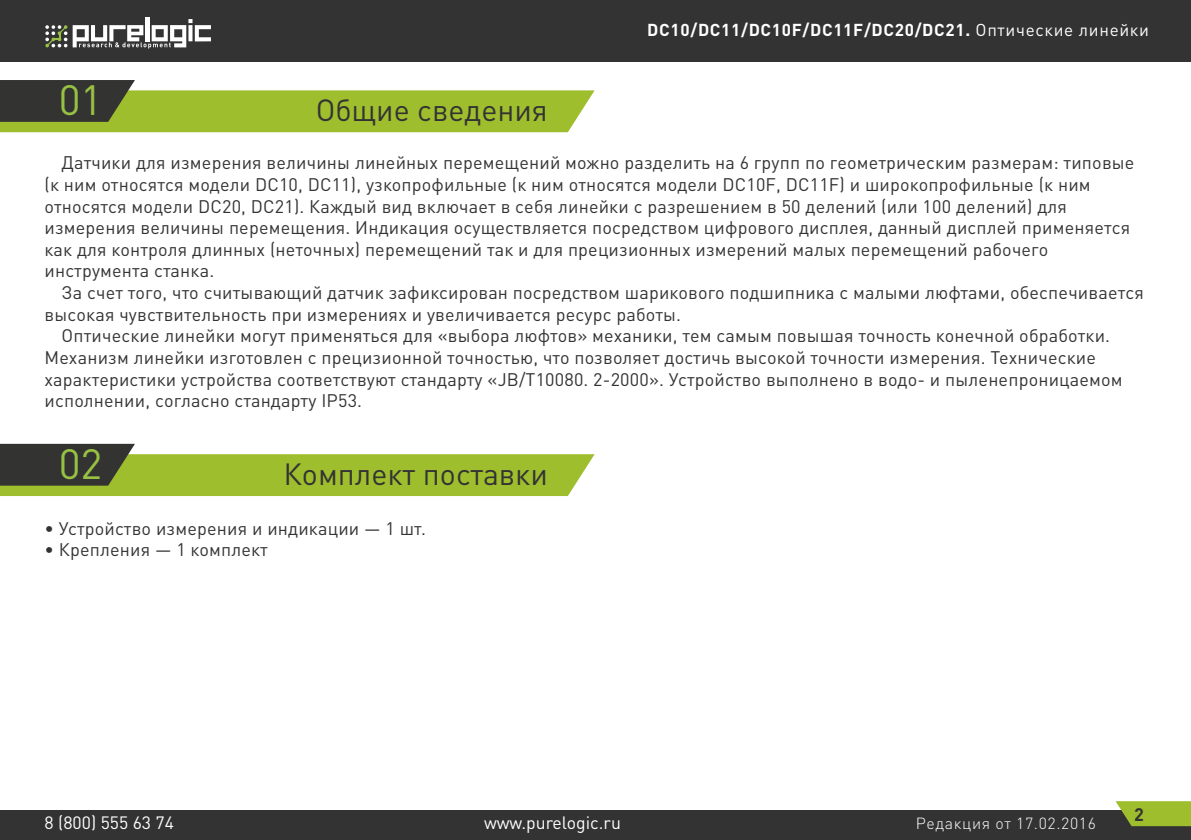
<style>
.page{position:relative;width:1191px;height:840px;background:#fff}
.page>*{position:absolute;margin:0;border:0;box-sizing:border-box;transform-origin:0 0}
.t1{font:41.8px "DIN Pro";color:#98c144}
.t2{font:30.2px "DIN Pro";color:#333334}
.t3{font:18px/21.6px "DIN Pro";letter-spacing:.01em;color:#333334}
.t4{font:700 18px "DIN Pro";color:#333334}
.t5{font:17.6px "DIN Pro";color:#fff}
.t6{font:700 17px "DIN Pro";letter-spacing:.04em;color:#fff}
.t7{font:300 16px "DIN Pro";letter-spacing:.04em;color:#fff}
.s1{font-weight:400}
</style>
<div class="page">
<div style="left:0;top:0;width:1191px;height:61px;background:#333334"></div>
<hr style="left:145px;top:17px;width:4px;height:24px;background:#fff">
<svg style="left:45px;top:25px;width:22px;height:22px"></svg>
<svg style="left:73px;top:19px;width:138px;height:30px"></svg>
<div style="left:0;top:810px;width:1191px;height:29px;background:#333334"></div>
<svg style="left:1115px;top:801px;width:76px;height:24px;background:#97b232"></svg>
<svg style="left:0;top:80px;width:594px;height:52px"></svg>
<svg style="left:0;top:443px;width:594px;height:52px"></svg>
<h1 class="t1" style="left:59px;top:71px;width:45px">01</h1>
<h2 class="t2" style="left:316px;top:89px;width:234px">Общие сведения</h2>
<p class="t6" style="left:647px;top:18px;width:503px">DC10/DC11/DC10F/DC11F/DC20/DC21. <span class="s1">Оптические линейки</span></p>
<p class="t3" style="left:45px;top:151px;width:1091px;text-indent:17px">Датчики для измерения величины линейных перемещений можно разделить на 6 групп по геометрическим размерам: типовые (к ним относятся модели DC10, DC11), узкопрофильные (к ним относятся модели DC10F, DC11F) и широкопрофильные (к ним относятся модели DC20, DC21). Каждый вид включает в себя линейки с разрешением в 50 делений (или 100 делений) для измерения величины перемещения. Индикация осуществляется посредством цифрового дисплея, данный дисплей применяется как для контроля длинных (неточных) перемещений так и для прецизионных измерений малых перемещений рабочего инструмента станка.</p>
<p class="t3" style="left:62px;top:281px;width:1083px">За счет того, что считывающий датчик зафиксирован посредством шарикового подшипника с малыми люфтами, обеспечивается</p>
<p class="t3" style="left:45px;top:302px;width:638px">высокая чувствительность при измерениях и увеличивается ресурс работы.</p>
<p class="t3" style="left:62px;top:324px;width:1050px">Оптические линейки могут применяться для «выбора люфтов» механики, тем самым повышая точность конечной обработки.</p>
<p class="t3" style="left:45px;top:345px;width:1053px">Механизм линейки изготовлен с прецизионной точностью, что позволяет достичь высокой точности измерения. Технические</p>
<p class="t3" style="left:45px;top:367px;width:1079px">характеристики устройства соответствуют стандарту «JB/T10080. 2-2000». Устройство выполнено в водо- и пыленепроницаемом</p>
<p class="t3" style="left:45px;top:389px;width:319px">исполнении, согласно стандарту IP53.</p>
<h1 class="t1" style="left:59px;top:434px;width:45px">02</h1>
<h2 class="t2" style="left:283px;top:453px;width:266px">Комплект поставки</h2>
<p class="t3" style="left:45px;top:516px;width:383px">• Устройство измерения и индикации — 1 шт.</p>
<p class="t3" style="left:45px;top:538px;width:225px">• Крепления — 1 комплект</p>
<p class="t5" style="left:45px;top:810px;width:131px">8 (800) 555 63 74</p>
<p class="t5" style="left:484px;top:810px;width:138px">www.purelogic.ru</p>
<p class="t7" style="left:916px;top:812px;width:182px">Редакция от 17.02.2016</p>
<p class="t4" style="left:1134px;top:801px;width:11px">2</p>
</div>
